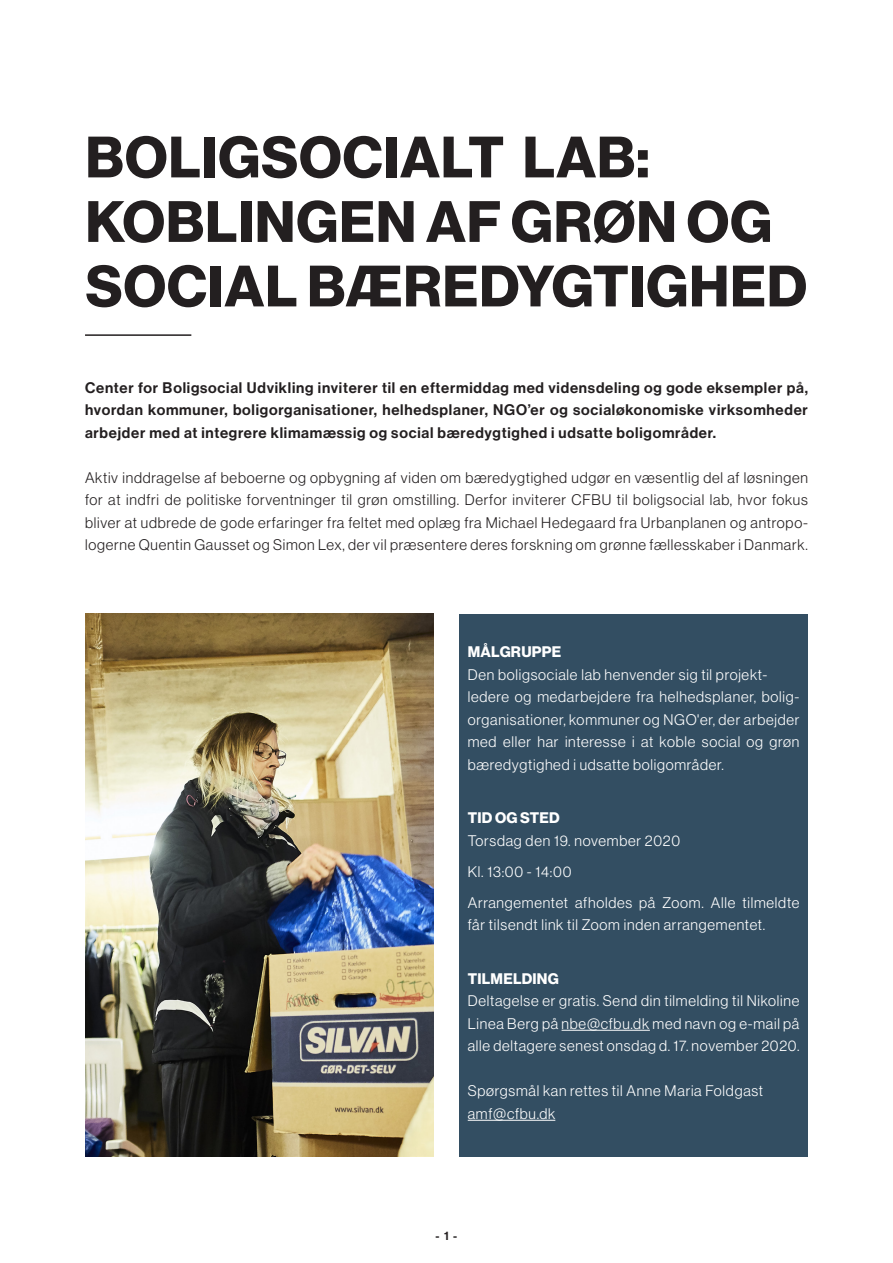
<style>
.page{position:relative;width:893px;height:1263px;background:#fff}
.page>*{position:absolute;margin:0;border:0;box-sizing:border-box;transform-origin:0 0}
.Kapiteloverskrift{font:700 57px/64.5px "Haas Grot Disp 75";letter-spacing:.015em;color:#231f20}
.Brødtekst{font:300 15px/22.5px "Haas Grot Disp 45";letter-spacing:.05em;color:#fff}
.Overskrift_3{font:300 15px/22.5px "Haas Grot Disp 45";letter-spacing:.05em;color:#231f20;text-align:justify}
.Brødtekst-2{font:500 15px/22.5px "Haas Grot Disp 65";letter-spacing:.05em;color:#231f20;text-align:justify}
.Overskrift_3-2{font:700 15px "Haas Grot Disp 75";letter-spacing:.015em;color:#fff}
.t1{font:500 12px "Haas Grot Disp 65";color:#231f20}
</style>
<div class="page">
<hr style="left:85px;top:334px;width:106px;height:2px;background:#231f20">
<div style="left:459px;top:614px;width:349px;height:543px;background:#334e62"></div>
<hr style="left:562px;top:1030px;width:88px;height:1px;background:#fff">
<hr style="left:468px;top:1120px;width:87px;height:1px;background:#fff">
<img style="left:85px;top:614px;width:349px;height:543px">
<p class="Kapiteloverskrift" style="left:85px;top:126px;width:723px">BOLIGSOCIALT LAB:<br>KOBLINGEN AF GRØN OG<br>SOCIAL BÆREDYGTIGHED</p>
<p class="Brødtekst-2" style="left:85px;top:377px;width:724px">Center for Boligsocial Udvikling inviterer til en eftermiddag med vidensdeling og gode eksempler på, hvordan kommuner, boligorganisationer, helhedsplaner, NGO’er og socialøkonomiske virksomheder arbejder med at integrere klimamæssig og social bæredygtighed i udsatte boligområder.</p>
<p class="Overskrift_3" style="left:85px;top:466px;width:724px">Aktiv inddragelse af beboerne og opbygning af viden om bæredygtighed udgør en væsentlig del af løsningen for at indfri de politiske forventninger til grøn omstilling. Derfor inviterer CFBU til boligsocial lab, hvor fokus bliver at udbrede de gode erfaringer fra feltet med oplæg fra Michael Hedegaard fra Urbanplanen og antropo&shy;logerne Quentin Gausset og Simon Lex, der vil præsentere deres forskning om grønne fællesskaber i Danmark.</p>
<p class="Overskrift_3-2" style="left:468px;top:643px;width:95px">MÅLGRUPPE</p>
<p class="Brødtekst" style="left:468px;top:663px;width:333px">Den boligsociale lab henvender sig til projekt&shy;ledere og medarbejdere fra helhedsplaner, bolig&shy;organisationer, kommuner og NGO'er, der arbejder med eller har interesse i at koble social og grøn bæredygtighed i udsatte boligområder.</p>
<p class="Overskrift_3-2" style="left:468px;top:809px;width:93px">TID OG STED</p>
<p class="Brødtekst" style="left:468px;top:829px;width:214px">Torsdag den 19. november 2020</p>
<p class="Brødtekst" style="left:468px;top:860px;width:105px">Kl. 13:00 - 14:00</p>
<p class="Brødtekst" style="left:468px;top:891px;width:333px">Arrangementet afholdes på Zoom. Alle tilmeldte får tilsendt link til Zoom inden arrangementet.</p>
<p class="Overskrift_3-2" style="left:468px;top:970px;width:93px">TILMELDING</p>
<p class="Brødtekst" style="left:468px;top:990px;width:333px;text-align:justify">Deltagelse er gratis. Send din tilmelding til Nikoline Linea Berg på nbe@cfbu.dk med navn og e-mail på alle deltagere senest onsdag d. 17. november 2020.</p>
<p class="Brødtekst" style="left:468px;top:1080px;width:297px">Spørgsmål kan rettes til Anne Maria Foldgast</p>
<p class="Brødtekst" style="left:468px;top:1102px;width:89px">amf@cfbu.dk</p>
<p class="t1" style="left:436px;top:1229px;width:23px">- 1 -</p>
</div>
